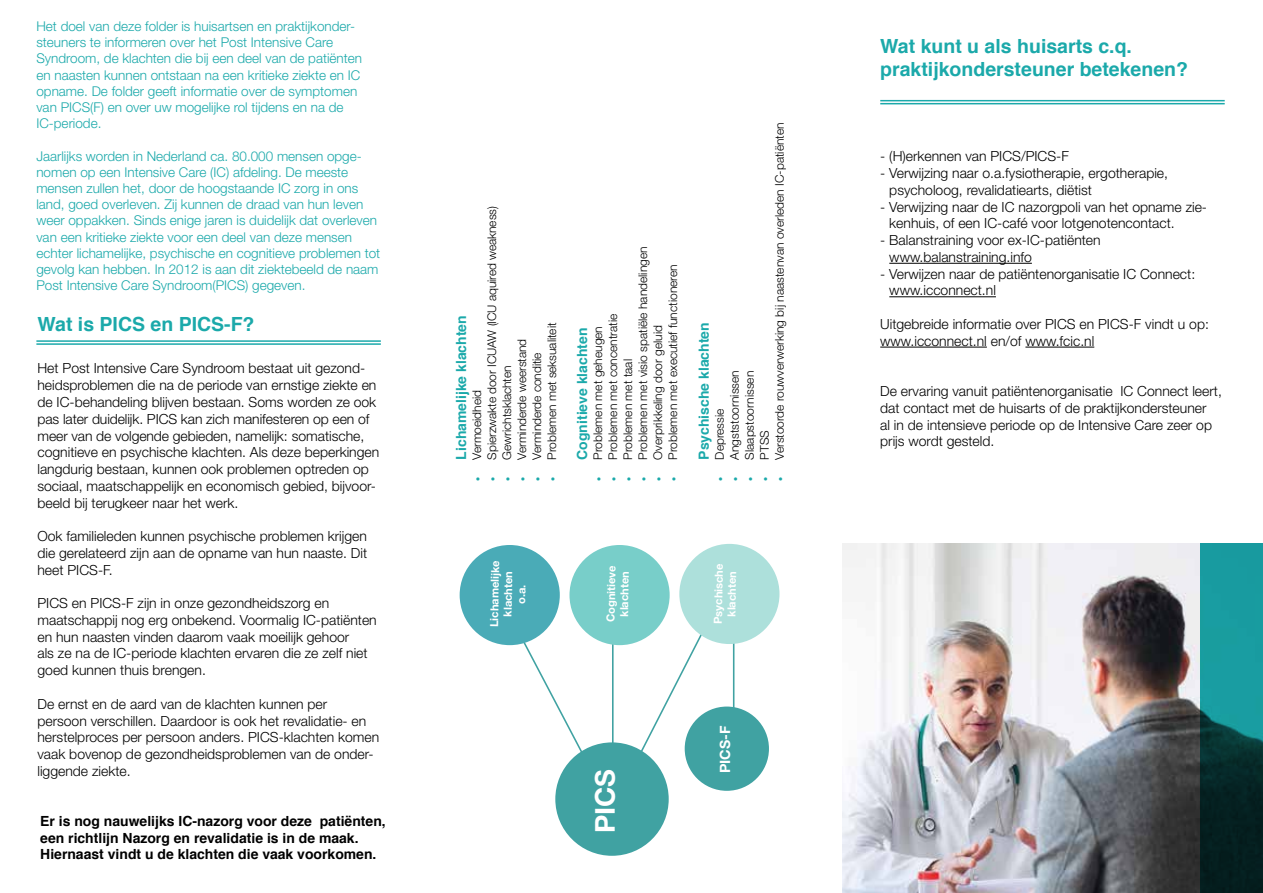
<style>
.page{position:relative;width:1263px;height:893px;background:#fff}
.page>*{position:absolute;margin:0;border:0;box-sizing:border-box;transform-origin:0 0}
.t1{font:700 27.45px "Helvetica Neue LT Std";color:#fff}
.t2{font:700 19.5px/23.4px "Helvetica";color:#1ba9aa}
.t3{font:700 14.25px "Helvetica Neue LT Std";color:#fff}
.t4{font:300 13.95px/16.8px "Helvetica Neue LT Std";color:#000}
.t5{font:700 13.95px/16.8px "Helvetica";color:#000}
.t6{font:700 13.95px "Helvetica";color:#1ba9aa}
.t7{font:300 13.5px/16.2px "Helvetica Neue LT Std";color:#1ba9aa}
.t8{font:300 12px "Helvetica Neue LT Std";color:#000}
.t9{font:700 11.1px/13.4px "Helvetica Neue LT Std";color:#fff;text-align:center}
.s1{font-family:"Myriad Pro";font-weight:700;color:#1ba9aa}
</style>
<div class="page">
<hr style="left:612px;top:632px;width:2px;height:126px;background:#40a2a2">
<svg style="left:635px;top:629px;width:70px;height:133px"></svg>
<hr style="left:733px;top:636px;width:1px;height:84px;background:#40a2a2">
<svg style="left:519px;top:634px;width:76px;height:141px"></svg>
<div style="left:555px;top:742px;width:114px;height:114px;background:#40a2a2;border-radius:50%"></div>
<div style="left:460px;top:545px;width:100px;height:100px;background:#4aabb7;border-radius:50%"></div>
<div style="left:679px;top:544px;width:100px;height:100px;background:#ade0db;border-radius:50%"></div>
<div style="left:569px;top:545px;width:101px;height:100px;background:#78cec9;border-radius:50%"></div>
<div style="left:685px;top:706px;width:84px;height:85px;background:#40a2a2;border-radius:50%"></div>
<hr style="left:889px;top:263px;width:143px;height:1px;background:#000">
<hr style="left:889px;top:296px;width:107px;height:1px;background:#000">
<hr style="left:880px;top:347px;width:107px;height:1px;background:#000">
<hr style="left:1025px;top:347px;width:69px;height:1px;background:#000">
<hr style="left:36px;top:340px;width:345px;height:2px;background:#1ba9aa">
<hr style="left:36px;top:343px;width:345px;height:2px;background:#1ba9aa">
<hr style="left:880px;top:100px;width:345px;height:1px;background:#1ba9aa">
<hr style="left:880px;top:103px;width:345px;height:1px;background:#1ba9aa">
<img style="left:842px;top:543px;width:358px;height:350px">
<svg style="left:1200px;top:543px;width:63px;height:350px;background:#0f6366"></svg>
<p class="t7" style="left:36px;top:18px;width:327px">Het doel van deze folder is huisartsen en praktijkonder&shy;steuners te informeren over het Post Intensive Care Syndroom, de klachten die bij een deel van de patiënten en naasten kunnen ontstaan na een kritieke ziekte en IC opname. De folder geeft informatie over de symptomen van PICS(F) en over uw mogelijke rol tijdens en na de IC-periode.</p>
<p class="t7" style="left:36px;top:147px;width:345px">Jaarlijks worden in Nederland ca. 80.000 mensen opge&shy;nomen op een Intensive Care (IC) afdeling. De meeste mensen zullen het, door de hoogstaande IC zorg in ons land, goed overleven. Zij kunnen de draad van hun leven weer oppakken. Sinds enige jaren is duidelijk dat overleven van een kritieke ziekte voor een deel van deze mensen echter lichamelijke, psychische en cognitieve problemen tot gevolg kan hebben. In 2012 is aan dit ziektebeeld de naam Post Intensive Care Syndroom(PICS) gegeven.</p>
<h2 class="t2" style="left:37px;top:313px;width:219px">Wat is PICS en PICS-F?</h2>
<p class="t4" style="left:37px;top:360px;width:343px">Het Post Intensive Care Syndroom bestaat uit gezond&shy;heidsproblemen die na de periode van ernstige ziekte en de IC-behandeling blijven bestaan. Soms worden ze ook pas later duidelijk. PICS kan zich manifesteren op een of meer van de volgende gebieden, namelijk: somatische, cognitieve en psychische klachten. Als deze beperkingen langdurig bestaan, kunnen ook problemen optreden op sociaal, maatschappelijk en economisch gebied, bijvoor&shy;beeld bij terugkeer naar het werk.</p>
<p class="t4" style="left:37px;top:527px;width:331px;text-align:justify">Ook familieleden kunnen psychische problemen krijgen die gerelateerd zijn aan de opname van hun naaste. Dit heet PICS-F.</p>
<p class="t4" style="left:37px;top:594px;width:341px">PICS en PICS-F zijn in onze gezondheidszorg en maatschappij nog erg onbekend. Voormalig IC--patiënten en hun naasten vinden daarom vaak moeilijk gehoor<br>als ze na de IC-periode klachten ervaren die ze zelf niet goed kunnen thuis brengen.</p>
<p class="t4" style="left:37px;top:695px;width:343px">De ernst en de aard van de klachten kunnen per persoon verschillen. Daardoor is ook het revalidatie- en herstelproces per persoon anders. PICS-klachten komen vaak bovenop de gezondheidsproblemen van de onder&shy;liggende ziekte.</p>
<p class="t5" style="left:40px;top:813px;width:347px">Er is nog nauwelijks IC-nazorg voor deze patiënten, een richtlijn Nazorg en revalidatie is in de maak.<br>Hiernaast vindt u de klachten die vaak voorkomen.</p>
<p class="t8" style="left:485px;top:481px;width:276px;rotate:-90deg"><span class="s1">•</span> Spierzwakte door ICUAW (ICU aquired weakness)</p>
<p class="t6" style="left:450px;top:460px;width:146px;rotate:-90deg">Lichamelijke klachten</p>
<p class="t8" style="left:545px;top:481px;width:160px;rotate:-90deg"><span class="s1">•</span> Problemen met seksualiteit</p>
<p class="t8" style="left:515px;top:481px;width:144px;rotate:-90deg"><span class="s1">•</span> Verminderde weerstand</p>
<p class="t8" style="left:530px;top:481px;width:130px;rotate:-90deg"><span class="s1">•</span> Verminderde conditie</p>
<p class="t8" style="left:500px;top:481px;width:117px;rotate:-90deg"><span class="s1">•</span> Gewrichtsklachten</p>
<p class="t8" style="left:470px;top:481px;width:92px;rotate:-90deg"><span class="s1">•</span> Vermoeidheid</p>
<p class="t8" style="left:636px;top:481px;width:236px;rotate:-90deg"><span class="s1">•</span> Problemen met visio spatiële handelingen</p>
<p class="t8" style="left:666px;top:481px;width:218px;rotate:-90deg"><span class="s1">•</span> Problemen met executief functioneren</p>
<p class="t8" style="left:606px;top:481px;width:169px;rotate:-90deg"><span class="s1">•</span> Problemen met concentratie</p>
<p class="t8" style="left:651px;top:481px;width:157px;rotate:-90deg"><span class="s1">•</span> Overprikkeling door geluid</p>
<p class="t6" style="left:571px;top:460px;width:133px;rotate:-90deg">Cognitieve klachten</p>
<p class="t8" style="left:591px;top:481px;width:156px;rotate:-90deg"><span class="s1">•</span> Problemen met geheugen</p>
<p class="t8" style="left:621px;top:481px;width:123px;rotate:-90deg"><span class="s1">•</span> Problemen met taal</p>
<p class="t8" style="left:772px;top:481px;width:360px;rotate:-90deg"><span class="s1">•</span> Verstoorde rouwverwerking bij naastenvan overleden IC-patiënten</p>
<p class="t6" style="left:693px;top:460px;width:139px;rotate:-90deg">Psychische klachten</p>
<p class="t8" style="left:727px;top:481px;width:112px;rotate:-90deg"><span class="s1">•</span> Angststoornissen</p>
<p class="t8" style="left:742px;top:481px;width:111px;rotate:-90deg"><span class="s1">•</span> Slaapstoornissen</p>
<p class="t8" style="left:712px;top:481px;width:74px;rotate:-90deg"><span class="s1">•</span> Depressie</p>
<p class="t8" style="left:757px;top:481px;width:52px;rotate:-90deg"><span class="s1">•</span> PTSS</p>
<p class="t9" style="left:487px;top:627px;width:68px;rotate:-89deg">Lichamelijke klachten o.a.</p>
<p class="t9" style="left:604px;top:622px;width:58px;rotate:-89deg">Cognitieve klachten</p>
<p class="t9" style="left:711px;top:624px;width:62px;rotate:-89deg">Psychische klachten</p>
<h1 class="t1" style="left:588px;top:833px;width:66px;rotate:-90deg">PICS</h1>
<p class="t3" style="left:716px;top:773px;width:49px;rotate:-90deg">PICS-F</p>
<h2 class="t2" style="left:880px;top:35px;width:309px">Wat kunt u als huisarts c.q. praktijkondersteuner betekenen?</h2>
<p class="t4" style="left:880px;top:148px;width:190px">- (H)erkennen van PICS/PICS-F</p>
<p class="t4" style="left:889px;top:164px;width:280px;text-indent:-9px">- Verwijzing naar o.a.fysiotherapie, ergotherapie, psycholoog, revalidatiearts, diëtist</p>
<p class="t4" style="left:889px;top:198px;width:319px;text-indent:-9px">- Verwijzing naar de IC nazorgpoli van het opname zie&shy;kenhuis, of een IC-café voor lotgenotencontact.</p>
<p class="t4" style="left:889px;top:231px;width:213px;text-indent:-9px">- Balanstraining voor ex-IC-patiënten www.balanstraining.info</p>
<p class="t4" style="left:889px;top:265px;width:307px;text-indent:-9px">- Verwijzen naar de patiëntenorganisatie IC Connect: www.icconnect.nl</p>
<p class="t4" style="left:880px;top:315px;width:330px">Uitgebreide informatie over PICS en PICS-F vindt u op: www.icconnect.nl en/of www.fcic.nl</p>
<p class="t4" style="left:880px;top:382px;width:343px">De ervaring vanuit patiëntenorganisatie IC Connect leert, dat contact met de huisarts of de praktijkondersteuner<br>al in de intensieve periode op de Intensive Care zeer op prijs wordt gesteld.</p>
</div>
